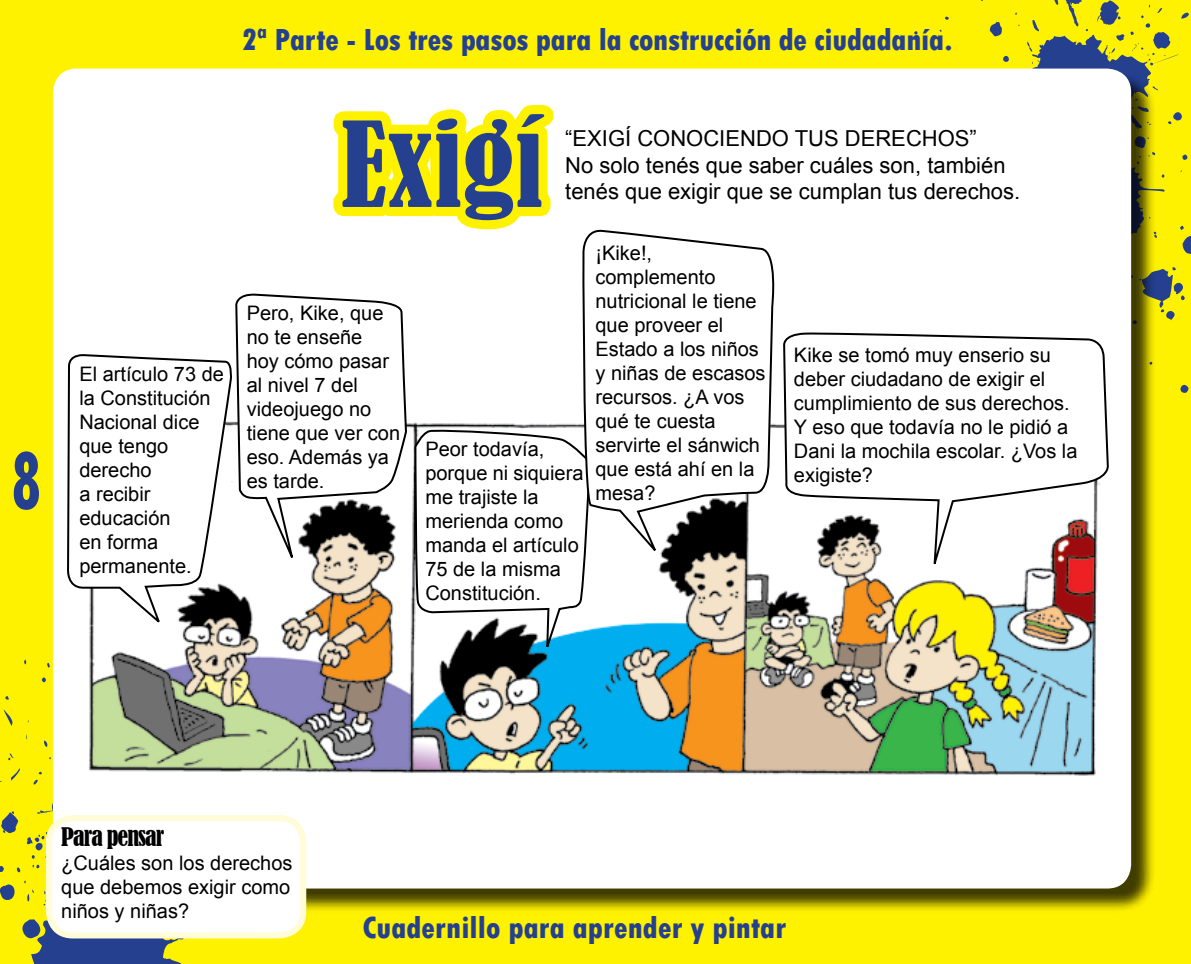
<style>
.page{position:relative;width:1191px;height:964px;background:#fff200}
.page>*{position:absolute;margin:0;border:0;box-sizing:border-box;transform-origin:0 0}
.t1{font:condensed 109.8px "Bernard";color:#25408f}
.t2{font:800 condensed 85.2px "Tw Cen";color:#25408f;scale:.75 1}
.t3{font:800 condensed 32px "Tw Cen";letter-spacing:-.01em;color:#25408f}
.t4{font:condensed 24px "Bernard";letter-spacing:-.04em;color:#000}
.t5{font:22px/26.4px "Arial";color:#000}
.t6{font:20px/24px "Arial";color:#000}
</style>
<div class="page">
<svg style="left:872px;top:0;width:319px;height:393px"></svg>
<svg style="left:0;top:621px;width:252px;height:343px"></svg>
<div style="left:56px;top:71px;width:1100px;height:843px;background:#000;opacity:.75"></div>
<div style="left:53px;top:69px;width:1078px;height:819px;background:#fff;border-radius:24px"></div>
<img style="left:89px;top:422px;width:1008px;height:354px">
<svg style="left:89px;top:622px;width:144px;height:6px"></svg>
<svg style="left:67px;top:354px;width:339px;height:268px"></svg>
<svg style="left:234px;top:293px;width:174px;height:285px"></svg>
<svg style="left:413px;top:429px;width:179px;height:232px"></svg>
<svg style="left:581px;top:229px;width:197px;height:404px"></svg>
<svg style="left:781px;top:332px;width:328px;height:249px"></svg>
<svg style="left:333px;top:104px;width:221px;height:126px"></svg>
<div style="left:49px;top:818px;width:254px;height:117px;background:#fff;border-radius:24px"></div>
<div style="left:46px;top:815px;width:260px;height:123px;border:6px solid #fffcd7;border-radius:24px"></div>
<h2 class="t2" style="left:11px;top:431px;width:43px">8</h2>
<h3 class="t3" style="left:242px;top:21px;width:712px">2ª Parte - Los tres pasos para la construcción de ciudadanía.</h3>
<p class="t6" style="left:79px;top:362px;width:146px">El artículo 73 de la Constitución<br>Nacional dice que tengo derecho<br>a recibir educación<br>en forma permanente.</p>
<h1 class="t1" style="left:341px;top:101px;width:204px">Exigí</h1>
<p class="t5" style="left:565px;top:126px;width:456px">“EXIGÍ CONOCIENDO TUS DERECHOS”<br>No solo tenés que saber cuáles son, también tenés que exigir que se cumplan tus derechos.</p>
<p class="t6" style="left:247px;top:301px;width:155px">Pero, Kike, que no te enseñe<br>hoy cómo pasar al nivel 7 del videojuego no tiene que ver con eso. Además ya es tarde.</p>
<p class="t6" style="left:425px;top:437px;width:160px">Peor todavía, porque ni siquiera me trajiste la merienda como manda el artículo<br>75 de la misma<br>Constitución.</p>
<p class="t6" style="left:595px;top:241px;width:172px">¡Kike!, complemento nutricional le tiene que proveer el<br>Estado a los niños y niñas de escasos recursos. ¿A vos qué te cuesta servirte el sánwich que está ahí en la mesa?</p>
<p class="t6" style="left:794px;top:343px;width:285px">Kike se tomó muy enserio su deber ciudadano de exigir el cumplimiento de sus derechos.<br>Y eso que todavía no le pidió a<br>Dani la mochila escolar. ¿Vos la exigiste?</p>
<p class="t4" style="left:61px;top:823px;width:105px">Para pensar</p>
<p class="t6" style="left:61px;top:851px;width:233px;text-align:justify">¿Cuáles son los derechos que debemos exigir como niños y niñas?</p>
<h3 class="t3" style="left:362px;top:909px;width:425px">Cuadernillo para aprender y pintar</h3>
</div>
